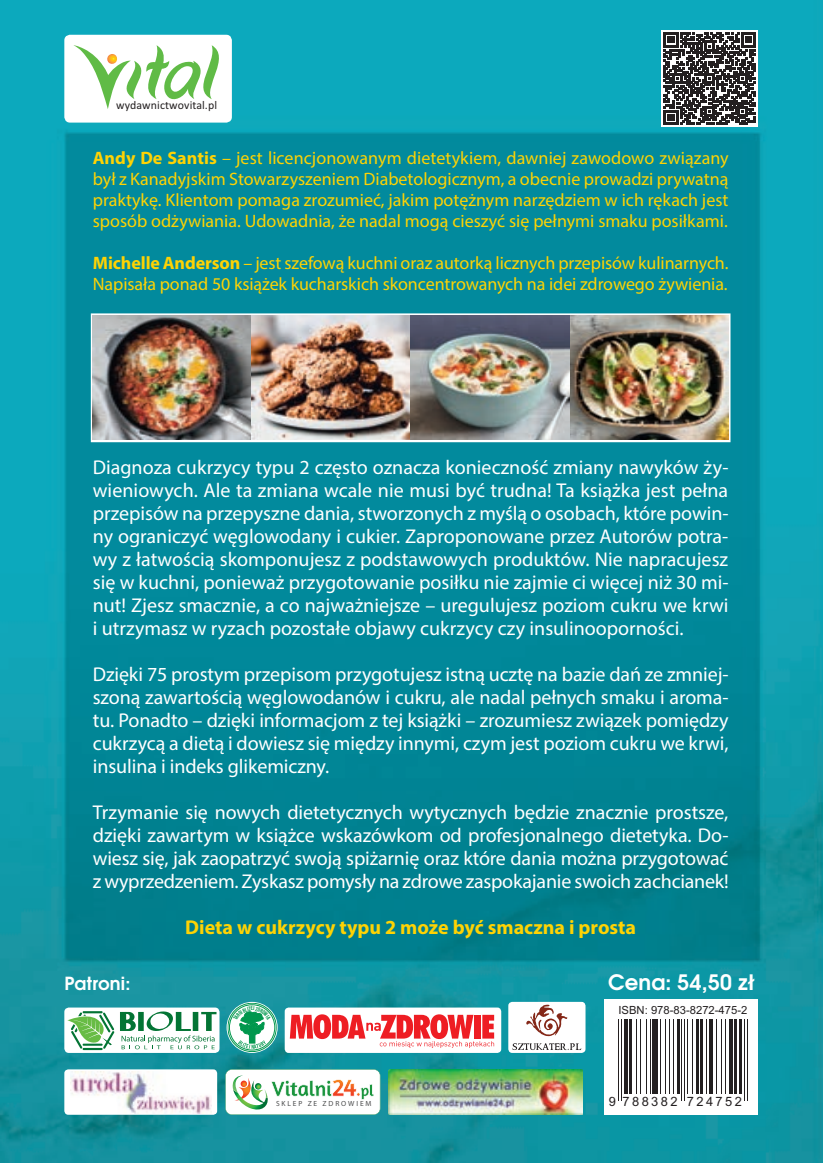
<style>
.page{position:relative;width:823px;height:1163px;background:#fff}
.page>*{position:absolute;margin:0;border:0;box-sizing:border-box;transform-origin:0 0}
.t1{font:21.2px "Avant Gar Got Itc LOT Dem";letter-spacing:.005em;color:#fff}
.t2{font:20px/23px "Myriad Pro";letter-spacing:-.005em;color:#fff;text-align:justify}
.t3{font:700 20px "Myriad Pro";color:#fed304}
.t4{font:18px/21px "Myriad Pro";letter-spacing:-.005em;color:#fed304;text-align:justify}
.t5{font:18px "Avant Gar Got Itc LOT Dem";letter-spacing:.015em;color:#fff}
.t6{font:12.8px "Arial";letter-spacing:.19em;color:#231f20}
.t7{font:11.8px "Calibri";letter-spacing:.01em;color:#231f20}
.t8{font:11.2px "Arial";color:#231f20}
.t9{font:7.4px "Myriad Pro";letter-spacing:.25em;color:#4b4c4d}
.s1{font-weight:700}
</style>
<div class="page">
<img style="left:0;top:0;width:822px;height:1162px">
<div style="left:91px;top:313px;width:639px;height:129px;border:4px solid #fff"></div>
<div style="left:64px;top:35px;width:168px;height:88px;background:#fff;border-radius:6px"></div>
<svg style="left:73px;top:45px;width:146px;height:64px"></svg>
<svg style="left:604px;top:998px;width:153px;height:116px"></svg>
<hr style="left:618px;top:1019px;width:1px;height:81px;background:#231f20">
<hr style="left:620px;top:1019px;width:1px;height:81px;background:#231f20">
<svg style="left:624px;top:1019px;width:3px;height:75px"></svg>
<hr style="left:629px;top:1019px;width:2px;height:75px;background:#231f20">
<hr style="left:636px;top:1019px;width:1px;height:75px;background:#231f20">
<hr style="left:640px;top:1019px;width:1px;height:75px;background:#231f20">
<hr style="left:645px;top:1019px;width:1px;height:75px;background:#231f20">
<hr style="left:649px;top:1019px;width:1px;height:75px;background:#231f20">
<div style="left:652px;top:1019px;width:5px;height:75px;background:#231f20"></div>
<hr style="left:659px;top:1019px;width:1px;height:75px;background:#231f20">
<hr style="left:664px;top:1019px;width:1px;height:75px;background:#231f20">
<hr style="left:668px;top:1019px;width:1px;height:75px;background:#231f20">
<hr style="left:672px;top:1019px;width:1px;height:75px;background:#231f20">
<hr style="left:677px;top:1019px;width:2px;height:75px;background:#231f20">
<hr style="left:681px;top:1019px;width:1px;height:81px;background:#231f20">
<hr style="left:683px;top:1019px;width:1px;height:81px;background:#231f20">
<hr style="left:686px;top:1019px;width:1px;height:75px;background:#231f20">
<hr style="left:692px;top:1019px;width:1px;height:75px;background:#231f20">
<hr style="left:696px;top:1019px;width:2px;height:75px;background:#231f20">
<hr style="left:700px;top:1019px;width:2px;height:75px;background:#231f20">
<hr style="left:705px;top:1019px;width:1px;height:75px;background:#231f20">
<svg style="left:709px;top:1019px;width:3px;height:75px"></svg>
<hr style="left:715px;top:1019px;width:1px;height:75px;background:#231f20">
<hr style="left:720px;top:1019px;width:1px;height:75px;background:#231f20">
<hr style="left:724px;top:1019px;width:1px;height:75px;background:#231f20">
<svg style="left:729px;top:1019px;width:3px;height:75px"></svg>
<hr style="left:734px;top:1019px;width:2px;height:75px;background:#231f20">
<hr style="left:738px;top:1019px;width:2px;height:75px;background:#231f20">
<hr style="left:743px;top:1019px;width:1px;height:81px;background:#231f20">
<hr style="left:746px;top:1019px;width:1px;height:81px;background:#231f20">
<img style="left:93px;top:315px;width:635px;height:125px">
<svg style="left:225px;top:1069px;width:155px;height:45px"></svg>
<img style="left:388px;top:1069px;width:194px;height:45px">
<div style="left:64px;top:1069px;width:153px;height:45px;background:#fff;border-radius:4px"></div>
<img style="left:70px;top:1071px;width:141px;height:41px">
<div style="left:508px;top:1001px;width:77px;height:51px;background:#fff;border-radius:4px"></div>
<svg style="left:526px;top:1004px;width:41px;height:31px"></svg>
<svg style="left:512px;top:1043px;width:69px;height:6px"></svg>
<div style="left:284px;top:1007px;width:217px;height:45px;background:#fff;border-radius:4px"></div>
<svg style="left:289px;top:1014px;width:205px;height:33px"></svg>
<svg style="left:661px;top:30px;width:96px;height:97px"></svg>
<svg style="left:663px;top:33px;width:92px;height:92px"></svg>
<div style="left:64px;top:1007px;width:155px;height:45px;background:#fff;border-radius:5px"></div>
<svg style="left:120px;top:1011px;width:96px;height:38px"></svg>
<svg style="left:67px;top:1011px;width:47px;height:38px"></svg>
<svg style="left:227px;top:1002px;width:49px;height:49px"></svg>
<p class="t7" style="left:116px;top:97px;width:102px">wydawnictwovital.pl</p>
<p class="t4" style="left:93px;top:147px;width:637px"><span class="s1">Andy De Santis</span> – jest licencjonowanym dietetykiem, dawniej zawodowo związany był z Kanadyjskim Stowarzyszeniem Diabetologicznym, a obecnie prowadzi prywatną praktykę. Klientom pomaga zrozumieć, jakim potężnym narzędziem w ich rękach jest sposób odżywiania. Udowadnia, że nadal mogą cieszyć się pełnymi smaku posiłkami.</p>
<p class="t4" style="left:93px;top:252px;width:637px"><span class="s1">Michelle Anderson</span> – jest szefową kuchni oraz autorką licznych przepisów kulinarnych.<br>Napisała ponad 50 książek kucharskich skoncentrowanych na idei zdrowego żywienia.</p>
<p class="t2" style="left:93px;top:455px;width:637px">Diagnoza cukrzycy typu 2 często oznacza konieczność zmiany nawyków ży&shy;wieniowych. Ale ta zmiana wcale nie musi być trudna! Ta książka jest pełna przepisów na przepyszne dania, stworzonych z myślą o osobach, które powin&shy;ny ograniczyć węglowodany i cukier. Zaproponowane przez Autorów potra&shy;wy z łatwością skomponujesz z podstawowych produktów. Nie napracujesz się w kuchni, ponieważ przygotowanie posiłku nie zajmie ci więcej niż 30 mi&shy;nut! Zjesz smacznie, a co najważniejsze – uregulujesz poziom cukru we krwi i utrzymasz w ryzach pozostałe objawy cukrzycy czy insulinooporności.</p>
<p class="t2" style="left:93px;top:662px;width:637px">Dzięki 75 prostym przepisom przygotujesz istną ucztę na bazie dań ze zmniej&shy;szoną zawartością węglowodanów i cukru, ale nadal pełnych smaku i aroma&shy;tu. Ponadto – dzięki informacjom z tej książki – zrozumiesz związek pomiędzy cukrzycą a dietą i dowiesz się między innymi, czym jest poziom cukru we krwi, insulina i indeks glikemiczny.</p>
<p class="t2" style="left:93px;top:800px;width:637px">Trzymanie się nowych dietetycznych wytycznych będzie znacznie prostsze, dzięki zawartym w książce wskazówkom od profesjonalnego dietetyka. Do&shy;wiesz się, jak zaopatrzyć swoją spiżarnię oraz które dania można przygotować z wyprzedzeniem. Zyskasz pomysły na zdrowe zaspokajanie swoich zachcianek!</p>
<p class="t3" style="left:185px;top:914px;width:452px">Dieta w cukrzycy typu 2 może być smaczna i prosta</p>
<p class="t5" style="left:64px;top:971px;width:68px">Patroni:</p>
<p class="t9" style="left:276px;top:1098px;width:97px">SKLEP ZE ZDROWIEM</p>
<p class="t1" style="left:607px;top:968px;width:148px">Cena: 54,50 zł</p>
<p class="t8" style="left:618px;top:1002px;width:130px">ISBN: 978-83-8272-475-2</p>
<p class="t6" style="left:608px;top:1092px;width:134px">9 788382 724752</p>
</div>
